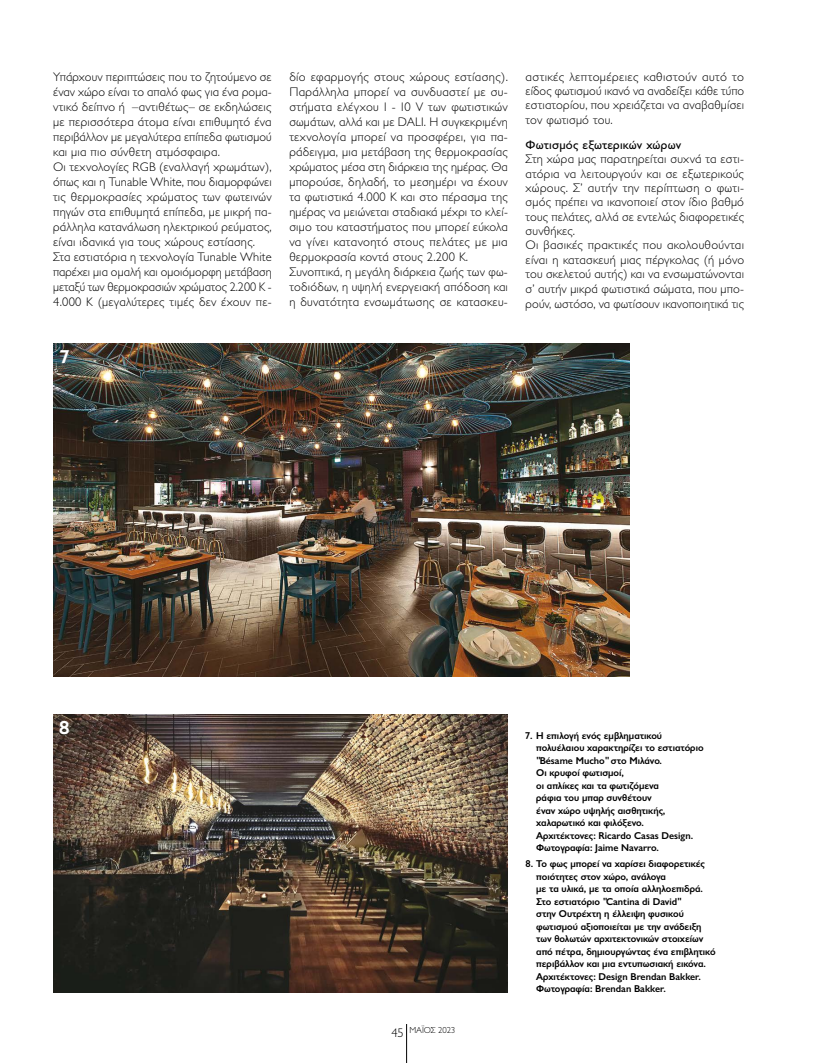
<style>
.page{position:relative;width:815px;height:1063px;background:#fff}
.page>*{position:absolute;margin:0;border:0;box-sizing:border-box;transform-origin:0 0}
.t1{font:600 18.75px "Kabel ITC Hel";color:#fff}
.t2{font:300 12.5px/15px "Gill Sans Hel";letter-spacing:.015em;color:#000}
.t3{font:12.5px "Gill Sans Hel";letter-spacing:.02em;color:#000}
.t4{font:600 10px/12.5px "Gill Sans Hel";color:#000}
.t5{font:300 8.75px "Gill Sans Hel";color:#000}
.s1{font-size:12.5px}
</style>
<div class="page">
<hr style="left:406px;top:1024px;width:1px;height:39px;background:#000">
<img style="left:53px;top:344px;width:577px;height:333px">
<img style="left:53px;top:714px;width:455px;height:278px">
<p class="t2" style="left:53px;top:69px;width:220px">Υπάρχουν περιπτώσεις που το ζητούμενο σε έναν χώρο είναι το απαλό φως για ένα ρομα&shy;ντικό δείπνο ή –αντιθέτως– σε εκδηλώσεις με περισσότερα άτομα είναι επιθυμητό ένα περιβάλλον με μεγαλύτερα επίπεδα φωτισμού και μια πιο σύνθετη ατμόσφαιρα.<br>Οι τεχνολογίες RGB (εναλλαγή χρωμάτων), όπως και η Tunable White, που διαμορφώνει τις θερμοκρασίες χρώματος των φωτεινών πηγών στα επιθυμητά επίπεδα, με μικρή πα&shy;ράλληλα κατανάλωση ηλεκτρικού ρεύματος, είναι ιδανικά για τους χώρους εστίασης.<br>Στα εστιατόρια η τεχνολογία Tunable White παρέχει μια ομαλή και ομοιόμορφη μετάβαση μεταξύ των θερμοκρασιών χρώματος 2.200 Κ - 4.000 Κ (μεγαλύτερες τιμές δεν έχουν πε-</p>
<p class="t2" style="left:289px;top:69px;width:220px">δίο εφαρμογής στους χώρους εστίασης).<br>Παράλληλα μπορεί να συνδυαστεί με συ&shy;στήματα ελέγχου 1 - 10 V των φωτιστικών σωμάτων, αλλά και με DALI. Η συγκεκριμένη τεχνολογία μπορεί να προσφέρει, για πα&shy;ράδειγμα, μια μετάβαση της θερμοκρασίας χρώματος μέσα στη διάρκεια της ημέρας. Θα μπορούσε, δηλαδή, το μεσημέρι να έχουν τα φωτιστικά 4.000 Κ και στο πέρασμα της ημέρας να μειώνεται σταδιακά μέχρι το κλεί&shy;σιμο του καταστήματος που μπορεί εύκολα να γίνει κατανοητό στους πελάτες με μια θερμοκρασία κοντά στους 2.200 Κ.<br>Συνοπτικά, η μεγάλη διάρκεια ζωής των φω&shy;τοδιόδων, η υψηλή ενεργειακή απόδοση και η δυνατότητα ενσωμάτωσης σε κατασκευ-</p>
<p class="t2" style="left:526px;top:69px;width:220px;line-height:14.4px;text-align:justify">αστικές λεπτομέρειες καθιστούν αυτό το είδος φωτισμού ικανό να αναδείξει κάθε τύπο εστιατορίου, που χρειάζεται να αναβαθμίσει τον φωτισμό του.</p>
<p class="t3" style="left:526px;top:138px;width:157px">Φωτισμός εξωτερικών χώρων</p>
<p class="t2" style="left:526px;top:152px;width:220px;line-height:14.5px">Στη χώρα μας παρατηρείται συχνά τα εστι&shy;ατόρια να λειτουργούν και σε εξωτερικούς χώρους. Σ’ αυτήν την περίπτωση ο φωτι&shy;σμός πρέπει να ικανοποιεί στον ίδιο βαθμό τους πελάτες, αλλά σε εντελώς διαφορετικές συνθήκες.<br>Οι βασικές πρακτικές που ακολουθούνται είναι η κατασκευή μιας πέργκολας (ή μόνο του σκελετού αυτής) και να ενσωματώνονται σ’ αυτήν μικρά φωτιστικά σώματα, που μπο&shy;ρούν, ωστόσο, να φωτίσουν ικανοποιητικά τις</p>
<h1 class="t1" style="left:59px;top:347px;width:12px">7</h1>
<h1 class="t1" style="left:59px;top:718px;width:12px">8</h1>
<p class="t5" style="left:391px;top:1025px;width:65px"><span class="s1">45</span> ΜΑΪΟΣ 2023</p>
<p class="t4" style="left:536px;top:729px;width:169px;text-indent:-11px">7. Η επιλογή ενός εμβληματικού πολυέλαιου χαρακτηρίζει το εστιατόριο "Bésame Mucho" στο Μιλάνο.<br>Οι κρυφοί φωτισμοί,<br>οι απλίκες και τα φωτιζόμενα<br>ράφια του μπαρ συνθέτουν<br>έναν χώρο υψηλής αισθητικής, χαλαρωτικό και φιλόξενο.<br>Αρχιτέκτονες: Ricardo Casas Design.<br>Φωτογραφία: Jaime Navarro.</p>
<p class="t4" style="left:536px;top:858px;width:181px;text-indent:-11px">8. Το φως μπορεί να χαρίσει διαφορετικές ποιότητες στον χώρο, ανάλογα<br>με τα υλικά, με τα οποία αλληλοεπιδρά.<br>Στο εστιατόριο "Cantina di David"<br>στην Ουτρέχτη η έλλειψη φυσικού φωτισμού αξιοποιείται με την ανάδειξη των θολωτών αρχιτεκτονικών στοιχείων από πέτρα, δημιουργώντας ένα επιβλητικό περιβάλλον και μια εντυπωσιακή εικόνα.<br>Αρχιτέκτονες: Design Brendan Bakker.<br>Φωτογραφία: Brendan Bakker.</p>
</div>
